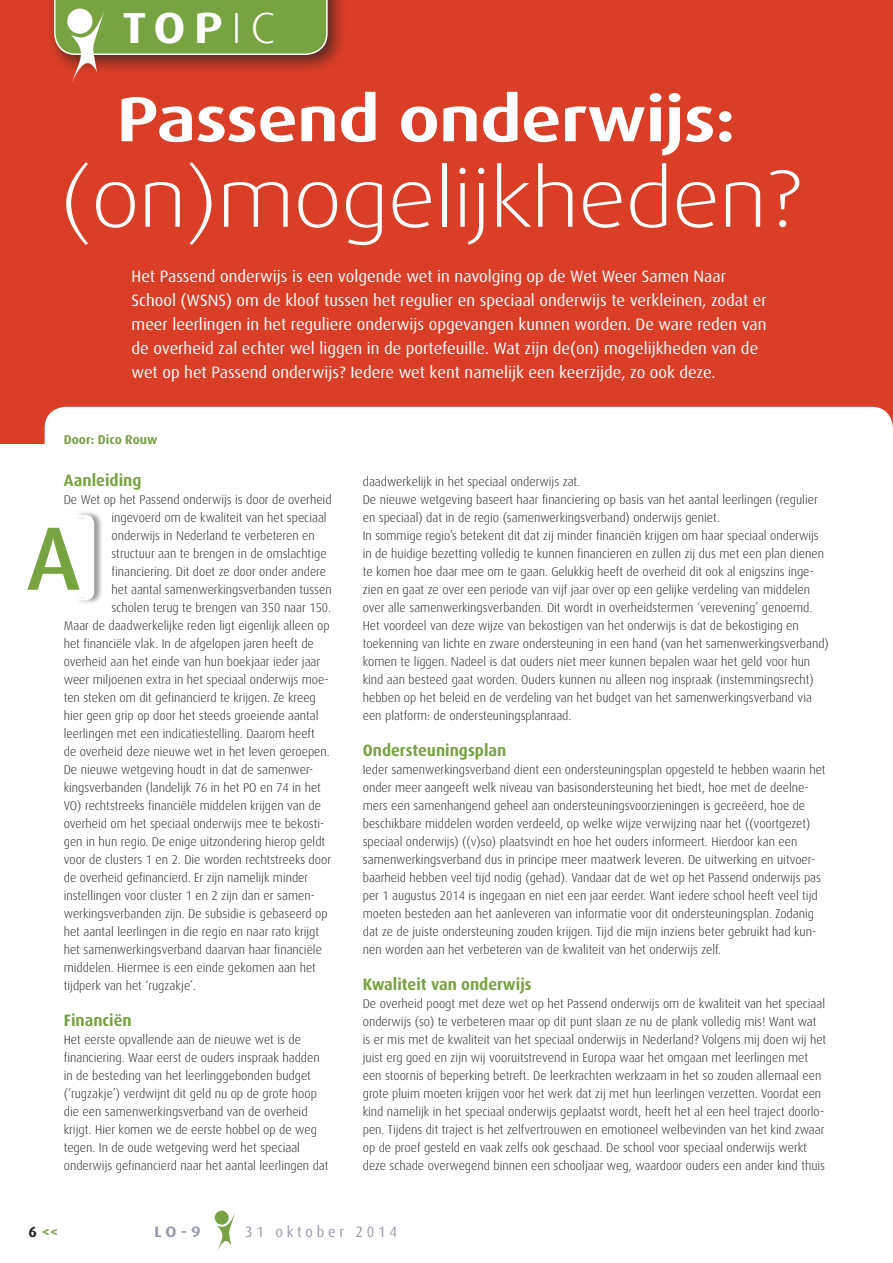
<style>
.page{position:relative;width:893px;height:1263px;background:#fff}
.page>*{position:absolute;margin:0;border:0;box-sizing:border-box;transform-origin:0 0}
.t1{font:500 90px "Dax";color:#78a341}
.t2{font:300 81px "Dax Wide";color:#fff}
.t3{font:700 63px "Dax Wide";color:#fff}
.t4{font:700 43.5px "Dax Wide";color:#fff}
.t5{font:16.5px/24px "Dax";color:#fff}
.t6{font:700 16.5px "Dax";color:#78a341}
.t7{font:15px "Dax";letter-spacing:.26em;color:#959bab;scale:.96 1}
.t8{font:700 15px "Dax Wide";color:#959bab}
.t9{font:700 15px "Dax";color:#78a341}
.t10{font:300 12.75px/18px "Dax";color:#231f20}
.t11{font:700 12.75px "Dax";color:#78a341}
.s1{font-weight:300}
.s2{color:#231f20}
</style>
<div class="page">
<div style="left:0;top:0;width:893px;height:444px;background:#da3e26"></div>
<div style="left:45px;top:407px;width:848px;height:159px;background:#fff;border-radius:21px"></div>
<div style="left:46px;top:0;width:302px;height:75px;background:#231f20;opacity:.75"></div>
<svg style="left:54px;top:0;width:274px;height:82px"></svg>
<div style="left:75px;top:510px;width:28px;height:95px;background:#231f20;opacity:.45"></div>
<svg style="left:75px;top:515px;width:19px;height:85px"></svg>
<div style="left:215px;top:1211px;width:14px;height:14px;background:#78a341;border-radius:50%"></div>
<svg style="left:217px;top:1212px;width:18px;height:39px"></svg>
<h3 class="t4" style="left:122px;top:3px;width:155px">TOP<span class="s1">IC</span></h3>
<h3 class="t3" style="left:117px;top:84px;width:619px">Passend onderwijs:</h3>
<h2 class="t2" style="left:60px;top:154px;width:742px">(on)mogelijkheden?</h2>
<p class="t5" style="left:132px;top:264px;width:637px">Het Passend onderwijs is een volgende wet in navolging op de Wet Weer Samen Naar School (WSNS) om de kloof tussen het regulier en speciaal onderwijs te verkleinen, zodat er meer leerlingen in het reguliere onderwijs opgevangen kunnen worden. De ware reden van de overheid zal echter wel liggen in de portefeuille. Wat zijn de(on) mogelijkheden van de wet op het Passend onderwijs? Iedere wet kent namelijk een keerzijde, zo ook deze.</p>
<p class="t11" style="left:64px;top:432px;width:95px">Door: Dico Rouw</p>
<p class="t6" style="left:64px;top:471px;width:79px">Aanleiding</p>
<p class="t10" style="left:64px;top:491px;width:269px">De Wet op het Passend onderwijs is door de overheid</p>
<p class="t10" style="left:112px;top:509px;width:217px">ingevoerd om de kwaliteit van het speciaal</p>
<p class="t10" style="left:112px;top:527px;width:205px">onderwijs in Nederland te verbeteren en</p>
<p class="t10" style="left:112px;top:545px;width:217px">structuur aan te brengen in de omslachtige</p>
<p class="t10" style="left:112px;top:563px;width:216px">financiering. Dit doet ze door onder andere</p>
<p class="t10" style="left:112px;top:581px;width:222px">het aantal samenwerkingsverbanden tussen</p>
<p class="t10" style="left:112px;top:599px;width:221px">scholen terug te brengen van 350 naar 150.</p>
<p class="t10" style="left:64px;top:617px;width:267px">Maar de daadwerkelijke reden ligt eigenlijk alleen op</p>
<p class="t10" style="left:64px;top:635px;width:252px">het financiële vlak. In de afgelopen jaren heeft de</p>
<p class="t10" style="left:64px;top:653px;width:258px">overheid aan het einde van hun boekjaar ieder jaar</p>
<p class="t10" style="left:64px;top:671px;width:266px">weer miljoenen extra in het speciaal onderwijs moe-</p>
<p class="t10" style="left:64px;top:689px;width:254px">ten steken om dit gefinancierd te krijgen. Ze kreeg</p>
<p class="t10" style="left:64px;top:707px;width:256px">hier geen grip op door het steeds groeiende aantal</p>
<p class="t10" style="left:64px;top:725px;width:253px">leerlingen met een indicatiestelling. Daarom heeft</p>
<p class="t10" style="left:64px;top:743px;width:267px">de overheid deze nieuwe wet in het leven geroepen.</p>
<p class="t10" style="left:64px;top:761px;width:251px">De nieuwe wetgeving houdt in dat de samenwer-</p>
<p class="t10" style="left:64px;top:779px;width:259px">kingsverbanden (landelijk 76 in het PO en 74 in het</p>
<p class="t10" style="left:64px;top:797px;width:259px">VO) rechtstreeks financiële middelen krijgen van de</p>
<p class="t10" style="left:64px;top:815px;width:262px">overheid om het speciaal onderwijs mee te bekosti-</p>
<p class="t10" style="left:64px;top:833px;width:263px">gen in hun regio. De enige uitzondering hierop geldt</p>
<p class="t10" style="left:64px;top:851px;width:269px">voor de clusters 1 en 2. Die worden rechtstreeks door</p>
<p class="t10" style="left:64px;top:869px;width:246px">de overheid gefinancierd. Er zijn namelijk minder</p>
<p class="t10" style="left:64px;top:887px;width:253px">instellingen voor cluster 1 en 2 zijn dan er samen-</p>
<p class="t10" style="left:64px;top:905px;width:265px">werkingsverbanden zijn. De subsidie is gebaseerd op</p>
<p class="t10" style="left:64px;top:923px;width:257px">het aantal leerlingen in die regio en naar rato krijgt</p>
<p class="t10" style="left:64px;top:941px;width:260px">het samenwerkingsverband daarvan haar financiële</p>
<p class="t10" style="left:64px;top:959px;width:254px">middelen. Hiermee is een einde gekomen aan het</p>
<p class="t10" style="left:64px;top:977px;width:134px">tijdperk van het ‘rugzakje’.</p>
<p class="t6" style="left:64px;top:1011px;width:70px">Financiën</p>
<p class="t10" style="left:64px;top:1031px;width:266px">Het eerste opvallende aan de nieuwe wet is de financiering. Waar eerst de ouders inspraak hadden in de besteding van het leerlinggebonden budget (‘rugzakje’) verdwijnt dit geld nu op de grote hoop die een samenwerkingsverband van de overheid krijgt. Hier komen we de eerste hobbel op de weg tegen. In de oude wetgeving werd het speciaal onderwijs gefinancierd naar het aantal leerlingen dat</p>
<h1 class="t1" style="left:26px;top:508px;width:56px">A</h1>
<p class="t10" style="left:363px;top:473px;width:468px">daadwerkelijk in het speciaal onderwijs zat.<br>De nieuwe wetgeving baseert haar financiering op basis van het aantal leerlingen (regulier en speciaal) dat in de regio (samenwerkingsverband) onderwijs geniet.<br>In sommige regio’s betekent dit dat zij minder financiën krijgen om haar speciaal onderwijs in de huidige bezetting volledig te kunnen financieren en zullen zij dus met een plan dienen te komen hoe daar mee om te gaan. Gelukkig heeft de overheid dit ook al enigszins inge&shy;zien en gaat ze over een periode van vijf jaar over op een gelijke verdeling van middelen over alle samenwerkingsverbanden. Dit wordt in overheidstermen ‘verevening’ genoemd.<br>Het voordeel van deze wijze van bekostigen van het onderwijs is dat de bekostiging en toekenning van lichte en zware ondersteuning in een hand (van het samenwerkingsverband) komen te liggen. Nadeel is dat ouders niet meer kunnen bepalen waar het geld voor hun kind aan besteed gaat worden. Ouders kunnen nu alleen nog inspraak (instemmingsrecht) hebben op het beleid en de verdeling van het budget van het samenwerkingsverband via een platform: de ondersteuningsplanraad.</p>
<p class="t6" style="left:363px;top:741px;width:145px">Ondersteuningsplan</p>
<p class="t10" style="left:363px;top:761px;width:464px">Ieder samenwerkingsverband dient een ondersteuningsplan opgesteld te hebben waarin het onder meer aangeeft welk niveau van basisondersteuning het biedt, hoe met de deelne&shy;mers een samenhangend geheel aan ondersteuningsvoorzieningen is gecreëerd, hoe de beschikbare middelen worden verdeeld, op welke wijze verwijzing naar het ((voortgezet) speciaal onderwijs) ((v)so) plaatsvindt en hoe het ouders informeert. Hierdoor kan een samenwerkingsverband dus in principe meer maatwerk leveren. De uitwerking en uitvoer&shy;baarheid hebben veel tijd nodig (gehad). Vandaar dat de wet op het Passend onderwijs pas per 1 augustus 2014 is ingegaan en niet een jaar eerder. Want iedere school heeft veel tijd moeten besteden aan het aanleveren van informatie voor dit ondersteuningsplan. Zodanig dat ze de juiste ondersteuning zouden krijgen. Tijd die mijn inziens beter gebruikt had kun&shy;nen worden aan het verbeteren van de kwaliteit van het onderwijs zelf.</p>
<p class="t6" style="left:363px;top:975px;width:170px">Kwaliteit van onderwijs</p>
<p class="t10" style="left:363px;top:995px;width:465px">De overheid poogt met deze wet op het Passend onderwijs om de kwaliteit van het speciaal onderwijs (so) te verbeteren maar op dit punt slaan ze nu de plank volledig mis! Want wat is er mis met de kwaliteit van het speciaal onderwijs in Nederland? Volgens mij doen wij het juist erg goed en zijn wij vooruitstrevend in Europa waar het omgaan met leerlingen met een stoornis of beperking betreft. De leerkrachten werkzaam in het so zouden allemaal een grote pluim moeten krijgen voor het werk dat zij met hun leerlingen verzetten. Voordat een kind namelijk in het speciaal onderwijs geplaatst wordt, heeft het al een heel traject doorlo&shy;pen. Tijdens dit traject is het zelfvertrouwen en emotioneel welbevinden van het kind zwaar op de proef gesteld en vaak zelfs ook geschaad. De school voor speciaal onderwijs werkt deze schade overwegend binnen een schooljaar weg, waardoor ouders een ander kind thuis</p>
<p class="t9" style="left:29px;top:1224px;width:31px"><span class="s2">6</span> &lt;&lt;</p>
<p class="t8" style="left:154px;top:1223px;width:48px">LO-9</p>
<p class="t7" style="left:245px;top:1223px;width:160px">31 oktober 2014</p>
</div>
